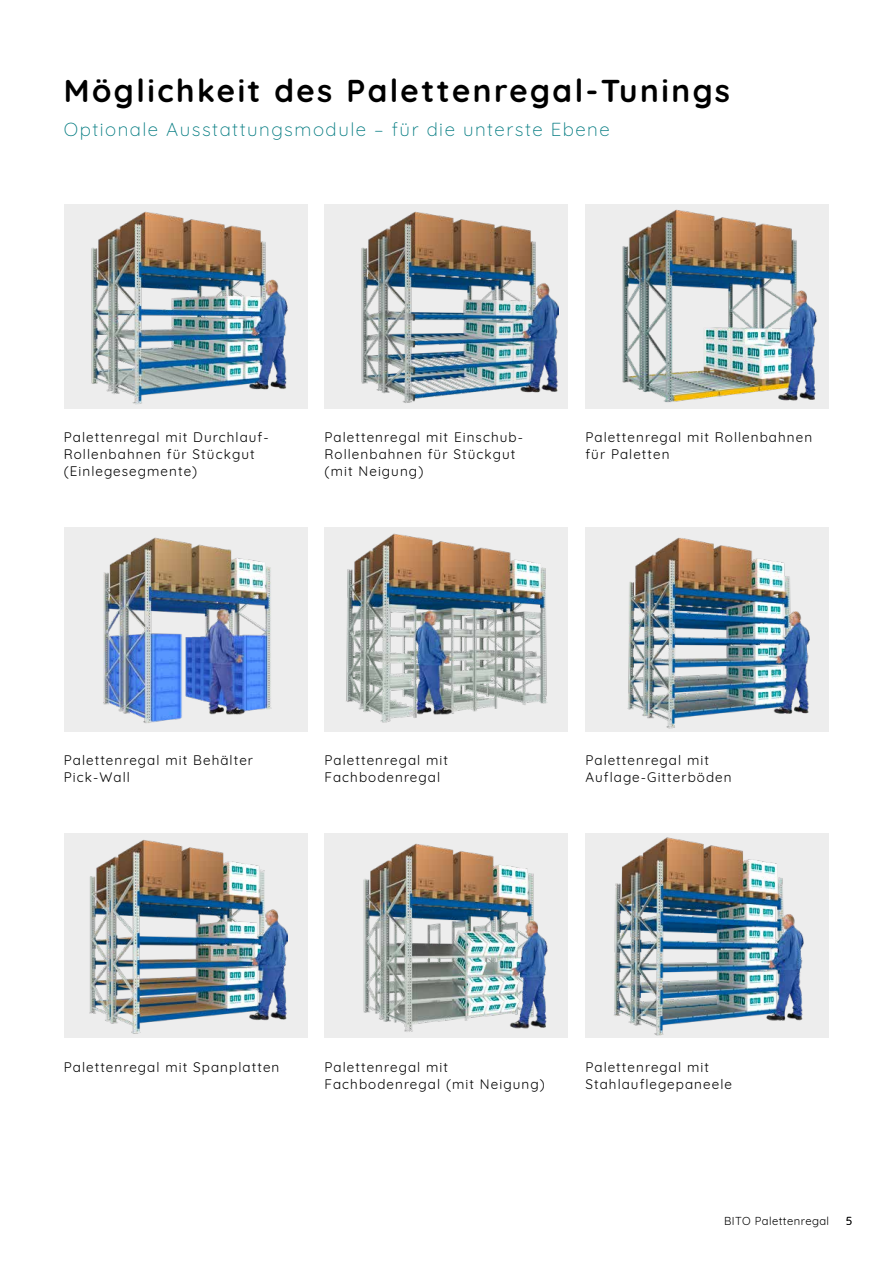
<style>
.page{position:relative;width:893px;height:1263px;background:#fff}
.page>*{position:absolute;margin:0;border:0;box-sizing:border-box;transform-origin:0 0}
.t1{font:700 31.5px "Quicksand";letter-spacing:.08em;color:#000}
.t2{font:300 18.75px "Quicksand";letter-spacing:.08em;color:#007a80}
.t3{font:13.5px/17px "Quicksand";letter-spacing:.08em;color:#000}
.t4{font:11.25px "Quicksand";letter-spacing:.04em;color:#000}
</style>
<div class="page">
<div style="left:64px;top:527px;width:244px;height:204px;background:#ededed"></div>
<img style="left:103px;top:537px;width:169px;height:186px">
<div style="left:64px;top:833px;width:244px;height:205px;background:#ededed"></div>
<img style="left:89px;top:840px;width:199px;height:194px">
<div style="left:325px;top:833px;width:243px;height:205px;background:#ededed"></div>
<img style="left:363px;top:843px;width:185px;height:189px">
<div style="left:585px;top:833px;width:244px;height:205px;background:#ededed"></div>
<img style="left:614px;top:837px;width:190px;height:199px">
<div style="left:325px;top:527px;width:243px;height:204px;background:#ededed"></div>
<img style="left:346px;top:533px;width:201px;height:190px">
<div style="left:585px;top:204px;width:244px;height:204px;background:#ededed"></div>
<img style="left:622px;top:209px;width:195px;height:194px">
<div style="left:585px;top:527px;width:244px;height:204px;background:#ededed"></div>
<img style="left:627px;top:537px;width:183px;height:192px">
<div style="left:64px;top:204px;width:244px;height:204px;background:#ededed"></div>
<img style="left:91px;top:211px;width:197px;height:193px">
<div style="left:325px;top:204px;width:243px;height:204px;background:#ededed"></div>
<img style="left:361px;top:211px;width:197px;height:192px">
<h1 class="t1" style="left:64px;top:65px;width:668px">Möglichkeit des Palettenregal-Tunings</h1>
<h2 class="t2" style="left:64px;top:115px;width:547px">Optionale Ausstattungsmodule – für die unterste Ebene</h2>
<p class="t3" style="left:64px;top:428px;width:206px">Palettenregal mit Durchlauf-<br>Rollenbahnen für Stückgut (Einlegesegmente)</p>
<p class="t3" style="left:325px;top:428px;width:200px">Palettenregal mit Einschub-<br>Rollenbahnen für Stückgut (mit Neigung)</p>
<p class="t3" style="left:585px;top:428px;width:228px">Palettenregal mit Rollenbahnen für Paletten</p>
<p class="t3" style="left:64px;top:751px;width:191px">Palettenregal mit Behälter<br>Pick-Wall</p>
<p class="t3" style="left:325px;top:751px;width:125px">Palettenregal mit<br>Fachbodenregal</p>
<p class="t3" style="left:585px;top:751px;width:148px">Palettenregal mit<br>Auflage-Gitterböden</p>
<p class="t3" style="left:64px;top:1057px;width:217px">Palettenregal mit Spanplatten</p>
<p class="t3" style="left:325px;top:1057px;width:222px">Palettenregal mit<br>Fachbodenregal (mit Neigung)</p>
<p class="t3" style="left:585px;top:1057px;width:148px">Palettenregal mit<br>Stahlauflegepaneele</p>
<p class="t4" style="left:724px;top:1212px;width:107px">BITO Palettenregal</p>
<p class="t4" style="left:846px;top:1212px;width:8px">5</p>
</div>
